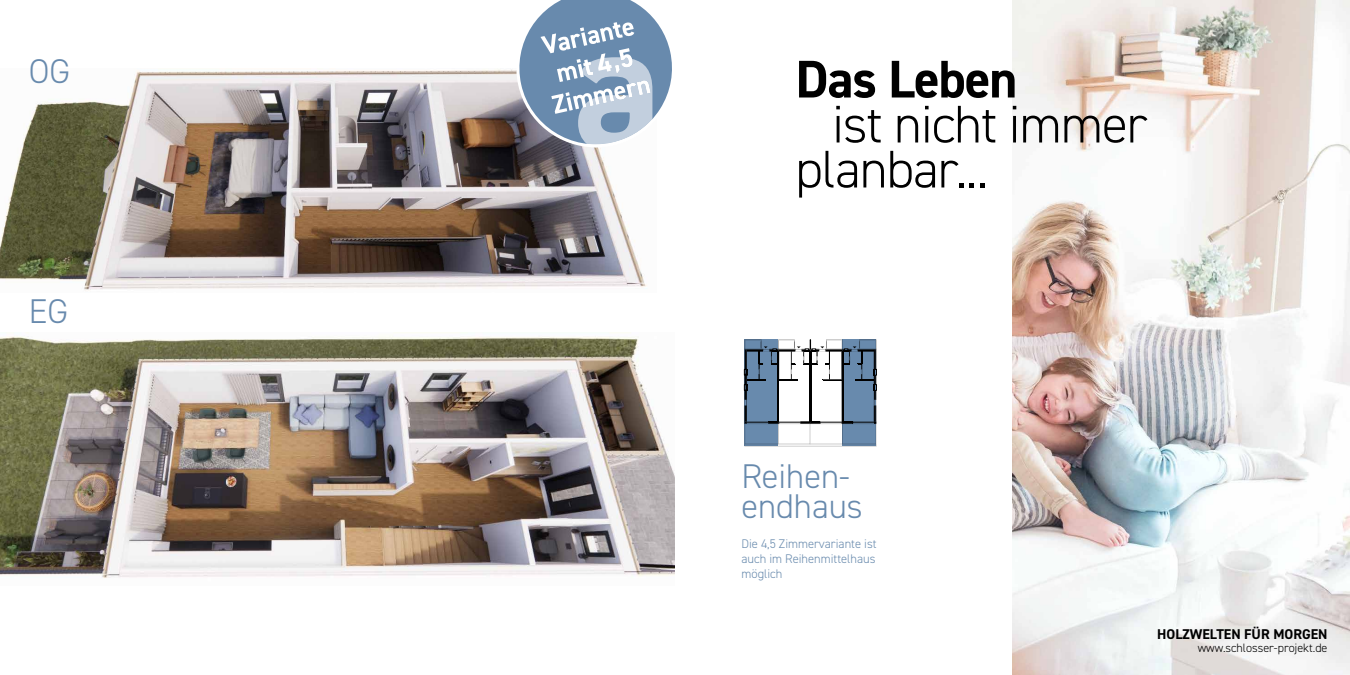
<style>
.page{position:relative;width:1350px;height:675px;background:#fff}
.page>*{position:absolute;margin:0;border:0;box-sizing:border-box;transform-origin:0 0}
.t1{font:300 53.12px/45px "DIN2014";letter-spacing:-.02em;color:#000}
.t2{font:700 53.12px "DIN2014";letter-spacing:-.02em;color:#000}
.t3{font:300 34.38px/30px "DIN2014";color:#688aad}
.t4{font:700 14.19px "DIN2014";color:#000}
.t5{font:300 12.5px/15px "DIN2014";color:#688aad;text-align:justify}
.t6{font:300 12.12px "DIN2014";color:#000}
</style>
<div class="page">
<img style="left:1012px;top:0;width:338px;height:674px">
<img style="left:0;top:69px;width:647px;height:222px">
<img style="left:0;top:336px;width:675px;height:242px">
<svg style="left:744px;top:340px;width:133px;height:106px"></svg>
<svg style="left:509px;top:0;width:163px;height:153px"></svg>
<h2 class="t3" style="left:29px;top:56px;width:43px">OG</h2>
<h2 class="t3" style="left:29px;top:296px;width:41px">EG</h2>
<h1 class="t2" style="left:795px;top:44px;width:223px">Das Leben</h1>
<h1 class="t1" style="left:795px;top:102px;width:353px;text-indent:37px">ist nicht immer planbar...</h1>
<h2 class="t3" style="left:742px;top:461px;width:123px">Reihen&shy;endhaus</h2>
<p class="t5" style="left:742px;top:536px;width:137px">Die 4,5 Zimmervariante ist auch im Reihenmittelhaus möglich</p>
<p class="t4" style="left:1157px;top:625px;width:172px">HOLZWELTEN FÜR MORGEN</p>
<p class="t6" style="left:1198px;top:641px;width:131px">www.schlosser-projekt.de</p>
</div>
